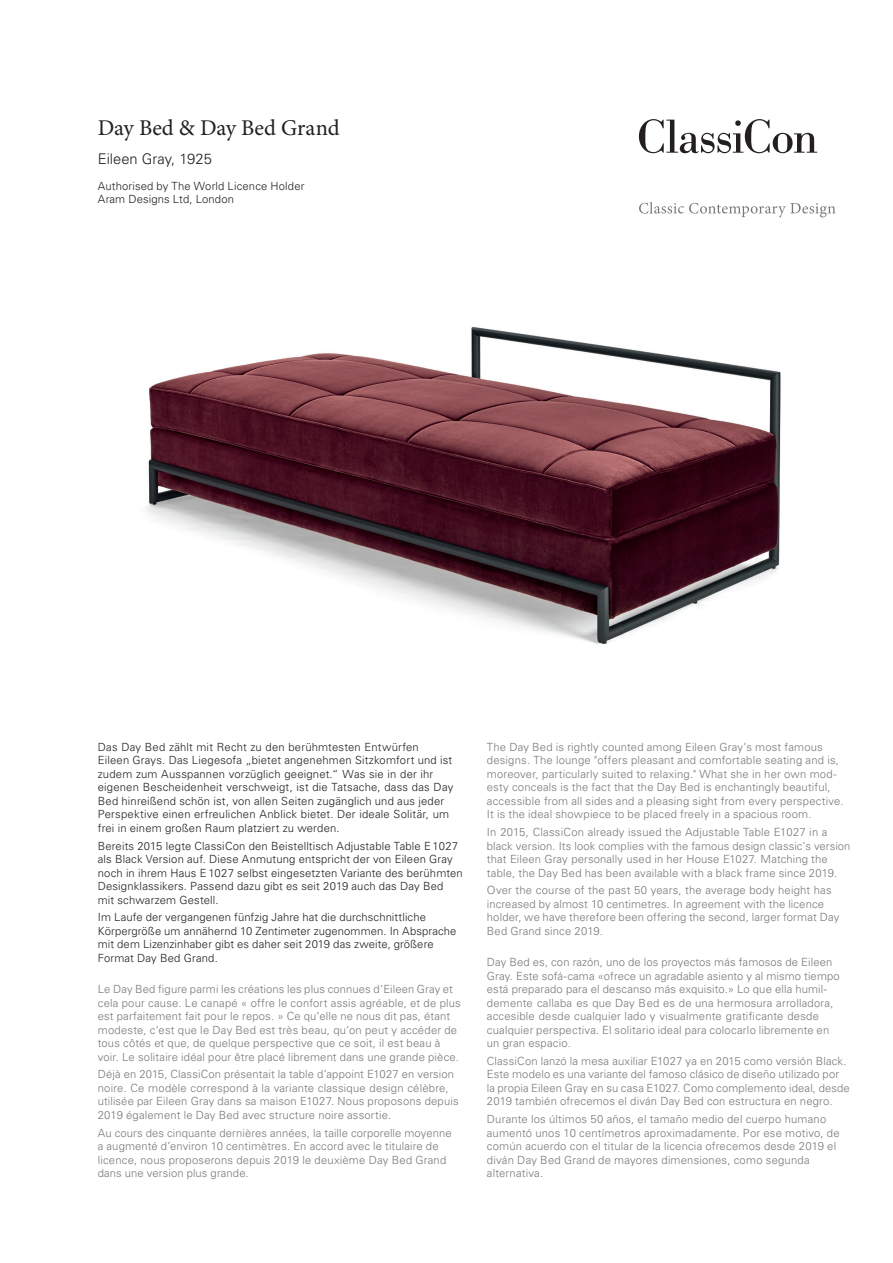
<style>
.page{position:relative;width:893px;height:1263px;background:#fff}
.page>*{position:absolute;margin:0;border:0;box-sizing:border-box;transform-origin:0 0}
.t1{font:22.5px "Minion Pro";color:#231f20}
.t2{font:300 14.7px "Univers LT Std";color:#231f20}
.t3{font:300 11.25px/13.5px "Univers LT Std";letter-spacing:.015em;color:#76787b}
.t4{font:300 11.25px/13.5px "Univers LT Std";letter-spacing:.015em;color:#231f20}
</style>
<div class="page">
<img style="left:147px;top:326px;width:634px;height:318px">
<svg style="left:639px;top:202px;width:196px;height:15px"></svg>
<svg style="left:639px;top:119px;width:178px;height:34px"></svg>
<h1 class="t1" style="left:98px;top:113px;width:243px">Day Bed &amp; Day Bed Grand</h1>
<h2 class="t2" style="left:98px;top:150px;width:116px">Eileen Gray, 1925</h2>
<p class="t4" style="left:98px;top:179px;width:208px">Authorised by The World Licence Holder<br>Aram Designs Ltd, London</p>
<p class="t4" style="left:98px;top:740px;width:357px">Das Day Bed zählt mit Recht zu den berühmtesten Entwürfen<br>Eileen Grays. Das Liegesofa „bietet angenehmen Sitzkomfort und ist zudem zum Ausspannen vorzüglich geeignet.“ Was sie in der ihr eigenen Bescheidenheit verschweigt, ist die Tatsache, dass das Day Bed hinreißend schön ist, von allen Seiten zugänglich und aus jeder Perspektive einen erfreulichen Anblick bietet. Der ideale Solitär, um frei in einem großen Raum platziert zu werden.</p>
<p class="t4" style="left:98px;top:839px;width:366px">Bereits 2015 legte ClassiCon den Beistelltisch Adjustable Table E 1027 als Black Version auf. Diese Anmutung entspricht der von Eileen Gray noch in ihrem Haus E 1027 selbst eingesetzten Variante des berühmten Designklassikers. Passend dazu gibt es seit 2019 auch das Day Bed<br>mit schwarzem Gestell.</p>
<p class="t4" style="left:98px;top:911px;width:360px">Im Laufe der vergangenen fünfzig Jahre hat die durchschnittliche Körpergröße um annähernd 10 Zentimeter zugenommen. In Absprache mit dem Lizenzinhaber gibt es daher seit 2019 das zweite, größere Format Day Bed Grand.</p>
<p class="t3" style="left:98px;top:982px;width:365px">Le Day Bed figure parmi les créations les plus connues d‘Eileen Gray et cela pour cause. Le canapé « offre le confort assis agréable, et de plus est parfaitement fait pour le repos. » Ce qu‘elle ne nous dit pas, étant modeste, c‘est que le Day Bed est très beau, qu‘on peut y accéder de tous côtés et que, de quelque perspective que ce soit, il est beau à voir. Le solitaire idéal pour être placé librement dans une grande pièce.</p>
<p class="t3" style="left:98px;top:1068px;width:362px">Déjà en 2015, ClassiCon présentait la table d’appoint E1027 en version noire. Ce modèle correspond à la variante classique design célèbre, utilisée par Eileen Gray dans sa maison E1027. Nous proposons depuis 2019 également le Day Bed avec structure noire assortie.</p>
<p class="t3" style="left:98px;top:1126px;width:355px">Au cours des cinquante dernières années, la taille corporelle moyenne a augmenté d’environ 10 centimètres. En accord avec le titulaire de licence, nous proposerons depuis 2019 le deuxième Day Bed Grand dans une version plus grande.</p>
<p class="t3" style="left:487px;top:740px;width:358px">The Day Bed is rightly counted among Eileen Gray’s most famous designs. The lounge "offers pleasant and comfortable seating and is, moreover, particularly suited to relaxing." What she in her own mod&shy;esty conceals is the fact that the Day Bed is enchantingly beautiful, accessible from all sides and a pleasing sight from every perspective.<br>It is the ideal showpiece to be placed freely in a spacious room.</p>
<p class="t3" style="left:487px;top:825px;width:365px">In 2015, ClassiCon already issued the Adjustable Table E1027 in a black version. Its look complies with the famous design classic’s version that Eileen Gray personally used in her House E1027. Matching the table, the Day Bed has been available with a black frame since 2019.</p>
<p class="t3" style="left:487px;top:884px;width:354px">Over the course of the past 50 years, the average body height has increased by almost 10 centimetres. In agreement with the licence holder, we have therefore been offering the second, larger format Day Bed Grand since 2019.</p>
<p class="t3" style="left:487px;top:955px;width:354px">Day Bed es, con razón, uno de los proyectos más famosos de Eileen Gray. Este sofá-cama «ofrece un agradable asiento y al mismo tiempo está preparado para el descanso más exquisito.» Lo que ella humil&shy;demente callaba es que Day Bed es de una hermosura arrolladora, accesible desde cualquier lado y visualmente gratificante desde cualquier perspectiva. El solitario ideal para colocarlo libremente en un gran espacio.</p>
<p class="t3" style="left:487px;top:1054px;width:364px">ClassiCon lanzó la mesa auxiliar E1027 ya en 2015 como versión Black.<br>Este modelo es una variante del famoso clásico de diseño utilizado por la propia Eileen Gray en su casa E1027. Como complemento ideal, desde 2019 también ofrecemos el diván Day Bed con estructura en negro.</p>
<p class="t3" style="left:487px;top:1112px;width:354px">Durante los últimos 50 años, el tamaño medio del cuerpo humano aumentó unos 10 centímetros aproximadamente. Por ese motivo, de común acuerdo con el titular de la licencia ofrecemos desde 2019 el diván Day Bed Grand de mayores dimensiones, como segunda alternativa.</p>
</div>
